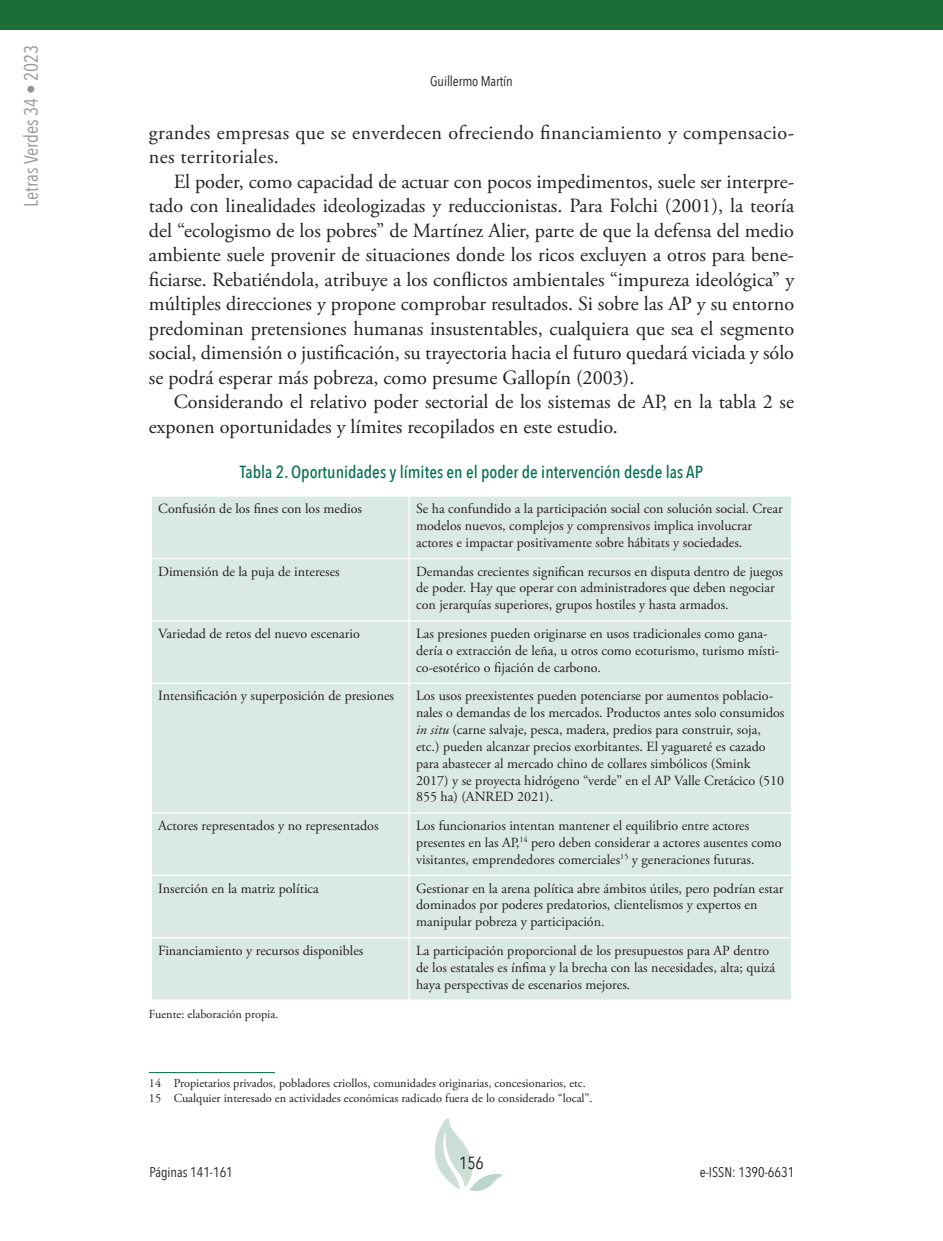
<style>
.page{position:relative;width:943px;height:1241px;background:#fff}
.page>*{position:absolute;margin:0;border:0;box-sizing:border-box;transform-origin:0 0}
.t1{font:20.12px/24.5px "Adobe Garamond Pro";color:#231f20;text-align:justify}
.t2{font:20.12px/24.5px "Adobe Garamond Pro";letter-spacing:.02em;color:#231f20}
.t3{font:19.25px "Avenir Next Condensed";color:#939598}
.t4{font:500 17.5px "Avenir Next Condensed";color:#006d4b}
.t5{font:17.5px "Avenir Next Condensed";color:#231f20}
.t6{font:14px/16.8px "Adobe Garamond Pro";color:#231f20}
.t7{font:14px "Avenir Next Condensed";color:#231f20}
.t8{font:12.25px/14.7px "Adobe Garamond Pro";color:#231f20}
.s1{font-style:italic}
</style>
<div class="page">
<svg style="left:434px;top:1118px;width:69px;height:73px"></svg>
<div style="left:0;top:0;width:943px;height:30px;background:#1a6e38"></div>
<div style="left:152px;top:496px;width:639px;height:503px;background:#dbe9e4"></div>
<hr style="left:408px;top:496px;width:2px;height:61px;background:#fff">
<hr style="left:151px;top:557px;width:258px;height:2px;background:#fff">
<hr style="left:409px;top:557px;width:383px;height:2px;background:#fff">
<hr style="left:408px;top:559px;width:2px;height:61px;background:#fff">
<hr style="left:151px;top:620px;width:258px;height:1px;background:#fff">
<hr style="left:409px;top:620px;width:383px;height:1px;background:#fff">
<hr style="left:408px;top:621px;width:2px;height:61px;background:#fff">
<hr style="left:151px;top:682px;width:258px;height:1px;background:#fff">
<hr style="left:409px;top:682px;width:383px;height:1px;background:#fff">
<hr style="left:408px;top:683px;width:2px;height:129px;background:#fff">
<hr style="left:151px;top:812px;width:258px;height:1px;background:#fff">
<hr style="left:409px;top:812px;width:383px;height:1px;background:#fff">
<hr style="left:408px;top:813px;width:2px;height:61px;background:#fff">
<hr style="left:151px;top:874px;width:258px;height:1px;background:#fff">
<hr style="left:409px;top:874px;width:383px;height:1px;background:#fff">
<hr style="left:408px;top:875px;width:2px;height:61px;background:#fff">
<hr style="left:151px;top:936px;width:258px;height:2px;background:#fff">
<hr style="left:409px;top:936px;width:383px;height:2px;background:#fff">
<hr style="left:408px;top:938px;width:2px;height:61px;background:#fff">
<hr style="left:149px;top:1071px;width:126px;height:1px;background:#006d4b">
<h2 class="t3" style="left:15px;top:207px;width:164px;rotate:-90deg">Letras Verdes 34 • 2023</h2>
<p class="t7" style="left:430px;top:69px;width:84px">Guillermo Martín</p>
<h1 class="t2" style="left:149px;top:121px;width:646px">grandes empresas que se enverdecen ofreciendo financiamiento y compensacio&shy;nes territoriales.</h1>
<p class="t1" style="left:149px;top:170px;width:646px;text-indent:25px">El poder, como capacidad de actuar con pocos impedimentos, suele ser interpre&shy;tado con linealidades ideologizadas y reduccionistas. Para Folchi (2001), la teoría del “ecologismo de los pobres” de Martínez Alier, parte de que la defensa del medio ambiente suele provenir de situaciones donde los ricos excluyen a otros para bene&shy;ficiarse. Rebatiéndola, atribuye a los conflictos ambientales “impureza ideológica” y múltiples direcciones y propone comprobar resultados. Si sobre las AP y su entorno predominan pretensiones humanas insustentables, cualquiera que sea el segmento social, dimensión o justificación, su trayectoria hacia el futuro quedará viciada y sólo se podrá esperar más pobreza, como presume Gallopín (2003).</p>
<h1 class="t1" style="left:149px;top:390px;width:646px;text-indent:25px">Considerando el relativo poder sectorial de los sistemas de AP, en la tabla 2 se exponen oportunidades y límites recopilados en este estudio.</h1>
<p class="t4" style="left:240px;top:461px;width:464px">Tabla 2. Oportunidades y límites en el poder de intervención desde las AP</p>
<p class="t6" style="left:158px;top:500px;width:205px">Confusión de los fines con los medios</p>
<p class="t6" style="left:416px;top:500px;width:368px">Se ha confundido a la participación social con solución social. Crear modelos nuevos, complejos y comprensivos implica involucrar actores e impactar positivamente sobre hábitats y sociedades.</p>
<p class="t6" style="left:158px;top:563px;width:183px">Dimensión de la puja de intereses</p>
<p class="t6" style="left:416px;top:563px;width:368px">Demandas crecientes significan recursos en disputa dentro de juegos de poder. Hay que operar con administradores que deben negociar con jerarquías superiores, grupos hostiles y hasta armados.</p>
<p class="t6" style="left:158px;top:625px;width:203px">Variedad de retos del nuevo escenario</p>
<p class="t6" style="left:416px;top:625px;width:365px">Las presiones pueden originarse en usos tradicionales como gana&shy;dería o extracción de leña, u otros como ecoturismo, turismo místi&shy;co-esotérico o fijación de carbono.</p>
<p class="t6" style="left:158px;top:688px;width:237px">Intensificación y superposición de presiones</p>
<p class="t6" style="left:416px;top:688px;width:370px">Los usos preexistentes pueden potenciarse por aumentos poblacio&shy;nales o demandas de los mercados. Productos antes solo consumidos <span class="s1">in situ</span> (carne salvaje, pesca, madera, predios para construir, soja, etc.) pueden alcanzar precios exorbitantes. El yaguareté es cazado para abastecer al mercado chino de collares simbólicos (Smink 2017) y se proyecta hidrógeno “verde” en el AP Valle Cretácico (510<br>855 ha) (ANRED 2021).</p>
<p class="t6" style="left:158px;top:817px;width:222px">Actores representados y no representados</p>
<p class="t6" style="left:416px;top:817px;width:367px">Los funcionarios intentan mantener el equilibrio entre actores presentes en las AP,<sup>14</sup> pero deben considerar a actores ausentes como visitantes, emprendedores comerciales<sup>15</sup> y generaciones futuras.</p>
<p class="t6" style="left:158px;top:880px;width:162px">Inserción en la matriz política</p>
<p class="t6" style="left:416px;top:880px;width:369px">Gestionar en la arena política abre ámbitos útiles, pero podrían estar dominados por poderes predatorios, clientelismos y expertos en manipular pobreza y participación.</p>
<p class="t6" style="left:158px;top:942px;width:207px">Financiamiento y recursos disponibles</p>
<p class="t6" style="left:416px;top:942px;width:360px">La participación proporcional de los presupuestos para AP dentro de los estatales es ínfima y la brecha con las necesidades, alta; quizá haya perspectivas de escenarios mejores.</p>
<p class="t8" style="left:149px;top:1007px;width:131px">Fuente: elaboración propia.</p>
<p class="t8" style="left:149px;top:1076px;width:445px">14 Propietarios privados, pobladores criollos, comunidades originarias, concesionarios, etc.<br>15 Cualquier interesado en actividades económicas radicado fuera de lo considerado “local”.</p>
<p class="t5" style="left:459px;top:1147px;width:26px">156</p>
<p class="t7" style="left:149px;top:1159px;width:85px">Páginas 141-161</p>
<p class="t7" style="left:700px;top:1159px;width:96px">e-ISSN: 1390-6631</p>
</div>
